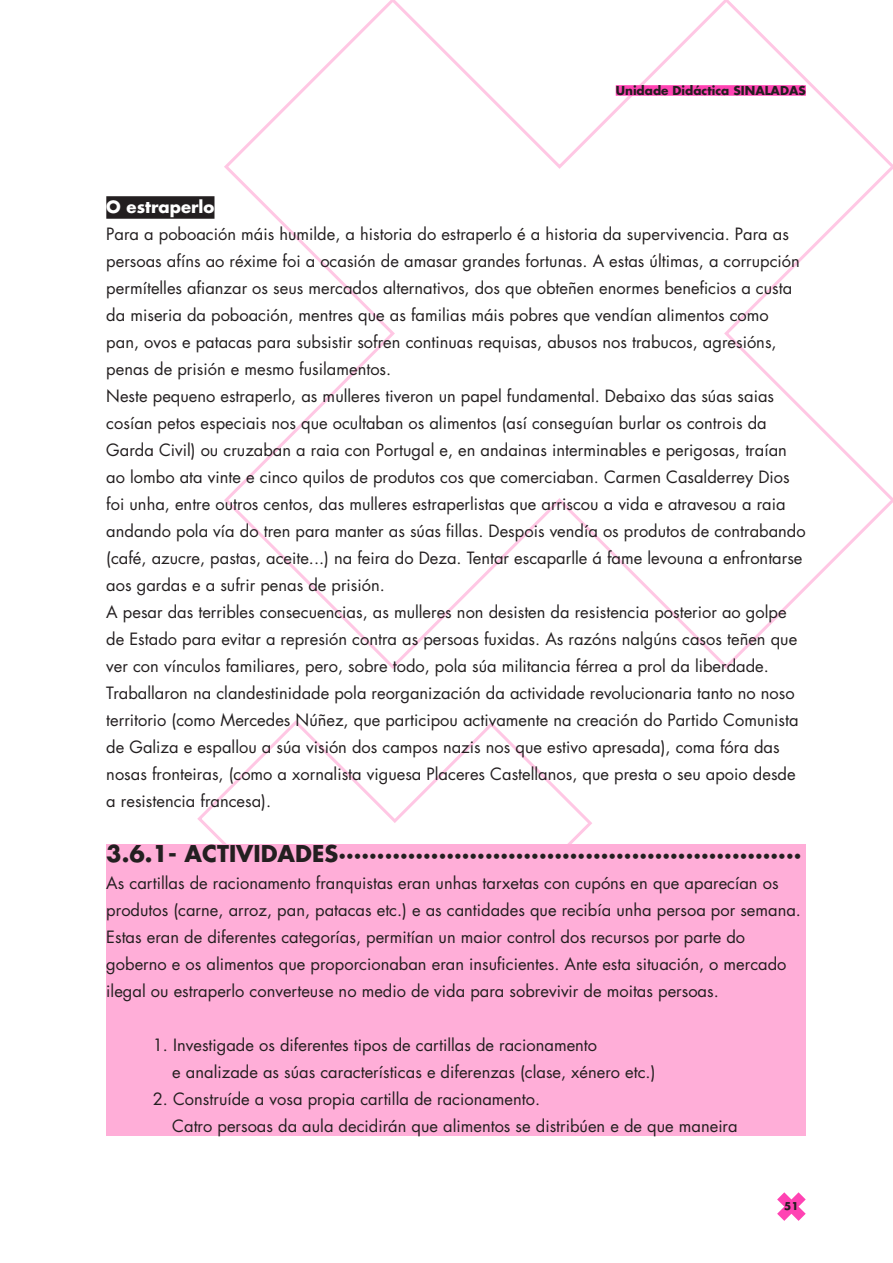
<style>
.page{position:relative;width:893px;height:1263px;background:#fff}
.page>*{position:absolute;margin:0;border:0;box-sizing:border-box;transform-origin:0 0}
.t1{font:700 22.5px "Futura Std";color:#231f20}
.t2{font:16.5px/27px "Futura Std";color:#231f20}
.t3{font:700 16.5px "Futura Std";color:#fff}
.t4{font:700 12px "Futura Std";color:#231f20}
.t5{font:700 10.5px "Futura Std";color:#231f20}
</style>
<div class="page">
<svg style="left:197px;top:720px;width:395px;height:124px"></svg>
<svg style="left:224px;top:0;width:669px;height:669px"></svg>
<svg style="left:777px;top:1192px;width:29px;height:29px"></svg>
<div style="left:616px;top:85px;width:190px;height:11px;background:#ff43b3"></div>
<div style="left:106px;top:844px;width:700px;height:291px;background:#ffaed8"></div>
<div style="left:106px;top:196px;width:108px;height:23px;background:#231f20"></div>
<p class="t4" style="left:616px;top:82px;width:192px">Unidade Didáctica SINALADAS</p>
<p class="t3" style="left:106px;top:196px;width:110px">O estraperlo</p>
<p class="t2" style="left:106px;top:221px;width:701px">Para a poboación máis humilde, a historia do estraperlo é a historia da supervivencia. Para as persoas afíns ao réxime foi a ocasión de amasar grandes fortunas. A estas últimas, a corrupción permítelles afianzar os seus mercados alternativos, dos que obteñen enormes beneficios a custa da miseria da poboación, mentres que as familias máis pobres que vendían alimentos como pan, ovos e patacas para subsistir sofren continuas requisas, abusos nos trabucos, agresións, penas de prisión e mesmo fusilamentos.<br>Neste pequeno estraperlo, as mulleres tiveron un papel fundamental. Debaixo das súas saias cosían petos especiais nos que ocultaban os alimentos (así conseguían burlar os controis da Garda Civil) ou cruzaban a raia con Portugal e, en andainas interminables e perigosas, traían ao lombo ata vinte e cinco quilos de produtos cos que comerciaban. Carmen Casalderrey Dios foi unha, entre outros centos, das mulleres estraperlistas que arriscou a vida e atravesou a raia andando pola vía do tren para manter as súas fillas. Despois vendía os produtos de contrabando (café, azucre, pastas, aceite...) na feira do Deza. Tentar escaparlle á fame levouna a enfrontarse aos gardas e a sufrir penas de prisión.<br>A pesar das terribles consecuencias, as mulleres non desisten da resistencia posterior ao golpe de Estado para evitar a represión contra as persoas fuxidas. As razóns nalgúns casos teñen que ver con vínculos familiares, pero, sobre todo, pola súa militancia férrea a prol da liberdade.<br>Traballaron na clandestinidade pola reorganización da actividade revolucionaria tanto no noso territorio (como Mercedes Núñez, que participou activamente na creación do Partido Comunista de Galiza e espallou a súa visión dos campos nazis nos que estivo apresada), coma fóra das nosas fronteiras, (como a xornalista viguesa Placeres Castellanos, que presta o seu apoio desde a resistencia francesa).</p>
<h1 class="t1" style="left:106px;top:838px;width:697px">3.6.1- ACTIVIDADES····························································</h1>
<p class="t2" style="left:106px;top:869px;width:696px">As cartillas de racionamento franquistas eran unhas tarxetas con cupóns en que aparecían os produtos (carne, arroz, pan, patacas etc.) e as cantidades que recibía unha persoa por semana.<br>Estas eran de diferentes categorías, permitían un maior control dos recursos por parte do goberno e os alimentos que proporcionaban eran insuficientes. Ante esta situación, o mercado ilegal ou estraperlo converteuse no medio de vida para sobrevivir de moitas persoas.</p>
<p class="t2" style="left:172px;top:1031px;width:485px;text-indent:-20px">1. Investigade os diferentes tipos de cartillas de racionamento<br>e analizade as súas características e diferenzas (clase, xénero etc.)</p>
<p class="t2" style="left:172px;top:1085px;width:567px;text-indent:-20px">2. Construíde a vosa propia cartilla de racionamento.<br>Catro persoas da aula decidirán que alimentos se distribúen e de que maneira</p>
<p class="t5" style="left:784px;top:1198px;width:16px">51</p>
</div>
